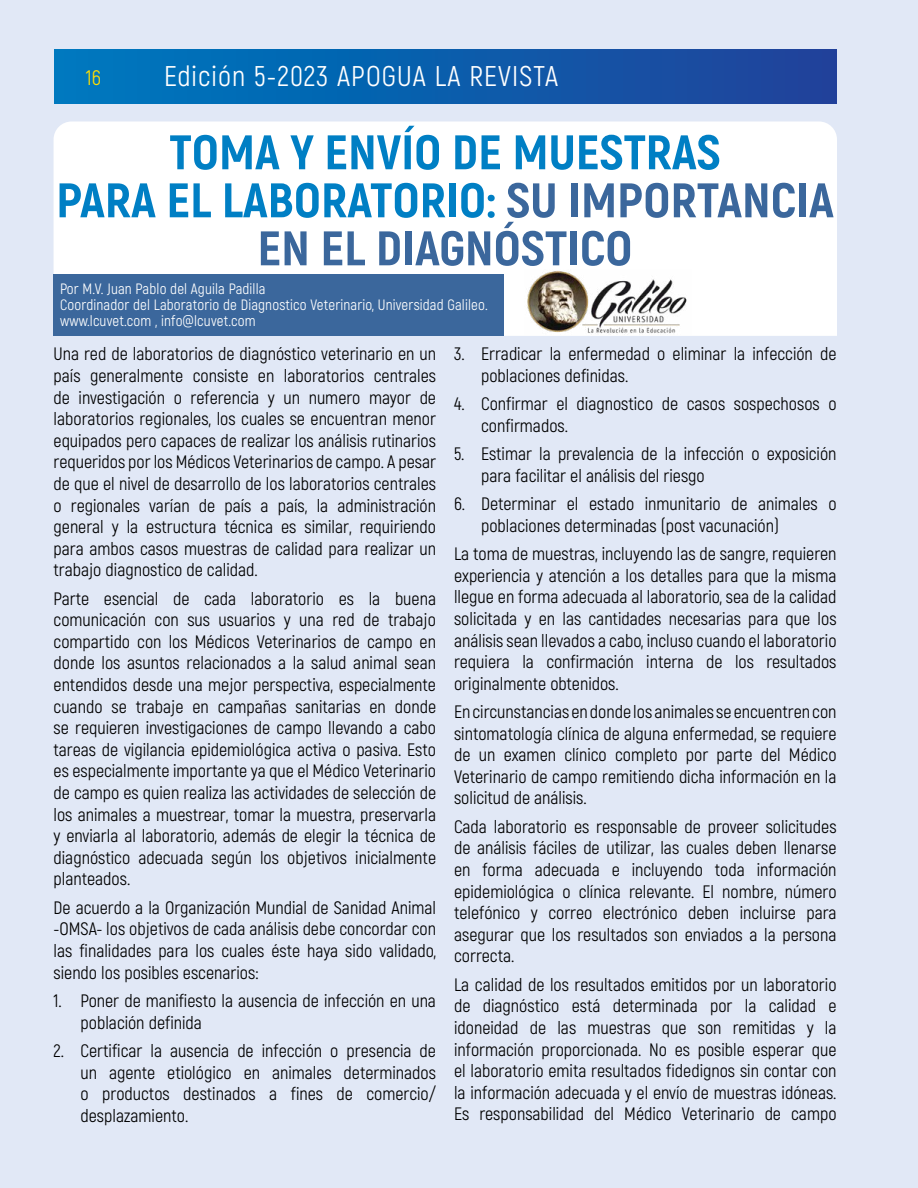
<style>
.page{position:relative;width:918px;height:1188px;background:#e1e8f6}
.page>*{position:absolute;margin:0;border:0;box-sizing:border-box;transform-origin:0 0}
.t1{font:800 48.45px/48px "Akrobat";color:#007fc4;text-align:center;scale:1.05 1}
.t2{font:28.5px "Akrobat";letter-spacing:.04em;color:#fff}
.t3{font:21px "Akrobat";color:#fd0}
.t4{font:18px/21.6px "Akrobat";color:#000;text-align:justify}
.t5{font:15px/15.8px "Akrobat";letter-spacing:.01em;color:#fff}
.s1{color:#3b679c}
</style>
<div class="page">
<div style="left:54px;top:50px;width:783px;height:54px;background:linear-gradient(to right,#007abf,#204199)"></div>
<div style="left:54px;top:122px;width:783px;height:214px;background:#fff"></div>
<div style="left:54px;top:275px;width:450px;height:61px;background:#3b679c"></div>
<img style="left:524px;top:269px;width:167px;height:66px">
<p class="t3" style="left:86px;top:65px;width:16px">16</p>
<h2 class="t2" style="left:164px;top:59px;width:396px">Edición 5-2023 APOGUA LA REVISTA</h2>
<h1 class="t1" style="left:56px;top:128px;width:742px">TOMA Y ENVÍO DE MUESTRAS<br>PARA EL LABORATORIO: <span class="s1">SU IMPORTANCIA<br>EN EL DIAGNÓSTICO</span></h1>
<p class="t5" style="left:60px;top:281px;width:429px">Por M.V. Juan Pablo del Aguila Padilla<br>Coordinador del Laboratorio de Diagnostico Veterinario, Universidad Galileo. www.lcuvet.com , info@lcuvet.com</p>
<p class="t4" style="left:54px;top:343px;width:384px">Una red de laboratorios de diagnóstico veterinario en un país generalmente consiste en laboratorios centrales de investigación o referencia y un numero mayor de laboratorios regionales, los cuales se encuentran menor equipados pero capaces de realizar los análisis rutinarios requeridos por los Médicos Veterinarios de campo. A pesar de que el nivel de desarrollo de los laboratorios centrales o regionales varían de país a país, la administración general y la estructura técnica es similar, requiriendo para ambos casos muestras de calidad para realizar un trabajo diagnostico de calidad.</p>
<p class="t4" style="left:54px;top:588px;width:384px">Parte esencial de cada laboratorio es la buena comunicación con sus usuarios y una red de trabajo compartido con los Médicos Veterinarios de campo en donde los asuntos relacionados a la salud animal sean entendidos desde una mejor perspectiva, especialmente cuando se trabaje en campañas sanitarias en donde se requieren investigaciones de campo llevando a cabo tareas de vigilancia epidemiológica activa o pasiva. Esto es especialmente importante ya que el Médico Veterinario de campo es quien realiza las actividades de selección de los animales a muestrear, tomar la muestra, preservarla y enviarla al laboratorio, además de elegir la técnica de diagnóstico adecuada según los objetivos inicialmente planteados.</p>
<p class="t4" style="left:54px;top:897px;width:384px">De acuerdo a la Organización Mundial de Sanidad Animal -OMSA- los objetivos de cada análisis debe concordar con las finalidades para los cuales éste haya sido validado, siendo los posibles escenarios:</p>
<p class="t4" style="left:81px;top:990px;width:357px;text-indent:-27px">1. Poner de manifiesto la ausencia de infección en una población definida</p>
<p class="t4" style="left:81px;top:1040px;width:357px;text-indent:-27px">2. Certificar la ausencia de infección o presencia de un agente etiológico en animales determinados o productos destinados a fines de comercio/ desplazamiento.</p>
<p class="t4" style="left:481px;top:343px;width:357px;text-indent:-27px">3. Erradicar la enfermedad o eliminar la infección de poblaciones definidas.</p>
<p class="t4" style="left:481px;top:393px;width:357px;text-indent:-27px">4. Confirmar el diagnostico de casos sospechosos o confirmados.</p>
<p class="t4" style="left:481px;top:443px;width:357px;text-indent:-27px">5. Estimar la prevalencia de la infección o exposición para facilitar el análisis del riesgo</p>
<p class="t4" style="left:481px;top:493px;width:357px;text-indent:-27px">6. Determinar el estado inmunitario de animales o poblaciones determinadas (post vacunación)</p>
<p class="t4" style="left:454px;top:543px;width:384px">La toma de muestras, incluyendo las de sangre, requieren experiencia y atención a los detalles para que la misma llegue en forma adecuada al laboratorio, sea de la calidad solicitada y en las cantidades necesarias para que los análisis sean llevados a cabo, incluso cuando el laboratorio requiera la confirmación interna de los resultados originalmente obtenidos.</p>
<p class="t4" style="left:454px;top:701px;width:384px">En circunstancias en donde los animales se encuentren con sintomatología clínica de alguna enfermedad, se requiere de un examen clínico completo por parte del Médico Veterinario de campo remitiendo dicha información en la solicitud de análisis.</p>
<p class="t4" style="left:454px;top:816px;width:384px">Cada laboratorio es responsable de proveer solicitudes de análisis fáciles de utilizar, las cuales deben llenarse en forma adecuada e incluyendo toda información epidemiológica o clínica relevante. El nombre, número telefónico y correo electrónico deben incluirse para asegurar que los resultados son enviados a la persona correcta.</p>
<p class="t4" style="left:454px;top:974px;width:384px">La calidad de los resultados emitidos por un laboratorio de diagnóstico está determinada por la calidad e idoneidad de las muestras que son remitidas y la información proporcionada. No es posible esperar que el laboratorio emita resultados fidedignos sin contar con la información adecuada y el envío de muestras idóneas.<br>Es responsabilidad del Médico Veterinario de campo</p>
</div>
